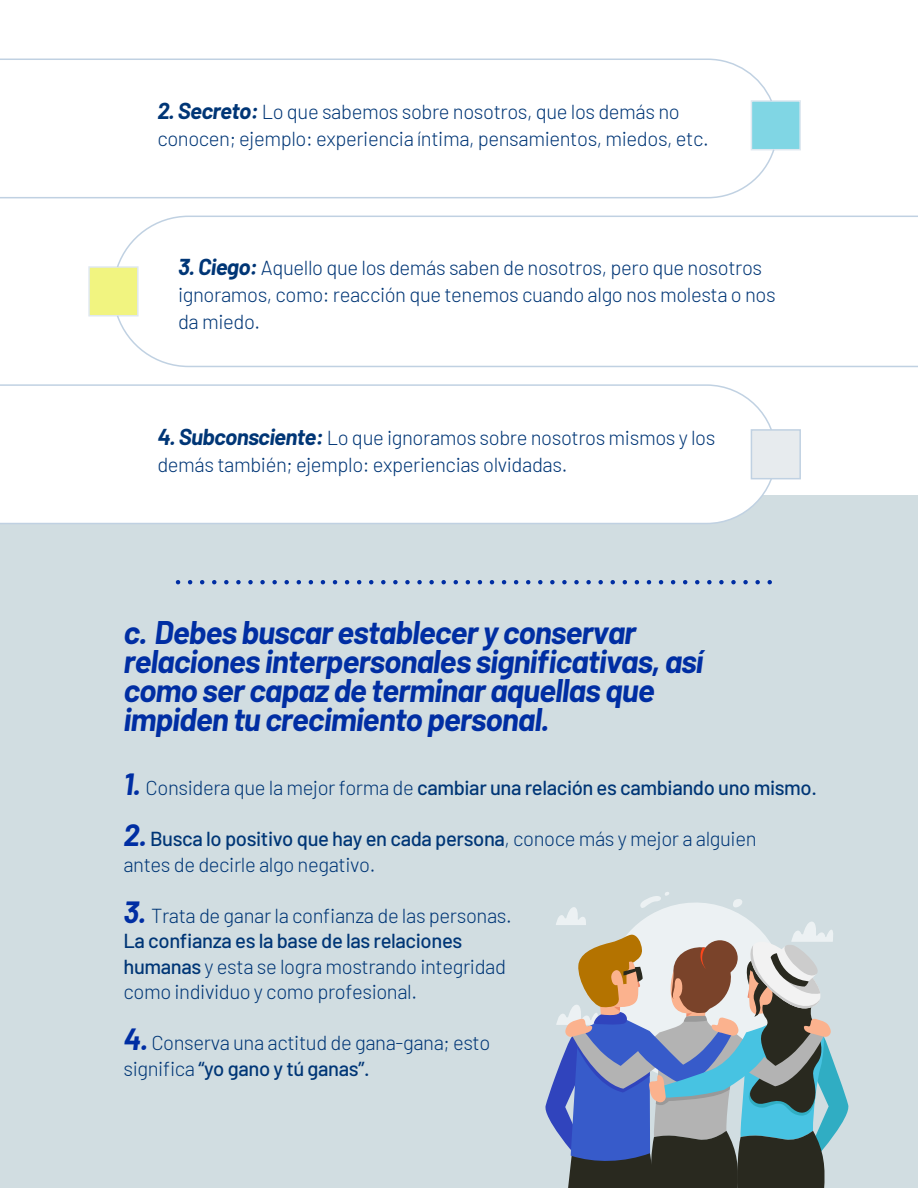
<style>
.page{position:relative;width:918px;height:1188px;background:#fff}
.page>*{position:absolute;margin:0;border:0;box-sizing:border-box;transform-origin:0 0}
.t1{font:italic 700 31.95px/29px "Barlow";letter-spacing:-.03em;color:#002ea3}
.t2{font:300 20.25px/25.5px "Barlow";letter-spacing:-.02em;color:#003676}
.t3{font:500 20.25px "Barlow";letter-spacing:-.02em;color:#003676}
.s1{font-weight:700;font-style:italic;font-size:22.5px}
.s2{font-weight:700;font-style:italic;font-size:30px;color:#002ea3}
.s3{font-weight:300}
.s4{font-weight:500}
</style>
<div class="page">
<div style="left:0;top:495px;width:918px;height:693px;background:#d1dde1"></div>
<svg style="left:117px;top:215px;width:801px;height:153px"></svg>
<svg style="left:0;top:58px;width:776px;height:141px"></svg>
<svg style="left:178px;top:580px;width:594px;height:4px"></svg>
<svg style="left:0;top:384px;width:777px;height:140px"></svg>
<div style="left:751px;top:100px;width:50px;height:50px;background:#80d6e4;border:2px solid #c0d1e2"></div>
<div style="left:751px;top:429px;width:50px;height:50px;background:#e7ebee;border:2px solid #c0d1e2"></div>
<div style="left:88px;top:266px;width:51px;height:51px;background:#f1f480;border:2px solid #c0d1e2"></div>
<svg style="left:545px;top:892px;width:304px;height:296px"></svg>
<p class="t2" style="left:157px;top:97px;width:553px;line-height:27px"><span class="s1">2. Secreto:</span> Lo que sabemos sobre nosotros, que los demás no conocen; ejemplo: experiencia íntima, pensamientos, miedos, etc.</p>
<p class="t2" style="left:178px;top:252px;width:599px;line-height:27px"><span class="s1">3. Ciego:</span> Aquello que los demás saben de nosotros, pero que nosotros ignoramos, como: reacción que tenemos cuando algo nos molesta o nos da miedo.</p>
<p class="t2" style="left:157px;top:423px;width:560px;line-height:27px"><span class="s1">4. Subconsciente:</span> Lo que ignoramos sobre nosotros mismos y los demás también; ejemplo: experiencias olvidadas.</p>
<h1 class="t1" style="left:123px;top:615px;width:581px">c. Debes buscar establecer y conservar relaciones interpersonales significativas, así como ser capaz de terminar aquellas que impiden tu crecimiento personal.</h1>
<p class="t3" style="left:123px;top:773px;width:695px"><span class="s2">1.</span> <span class="s3">Considera que la mejor forma de</span> cambiar una relación es cambiando uno mismo.</p>
<p class="t2" style="left:123px;top:825px;width:635px"><span class="s2">2.</span> <span class="s4">Busca lo positivo que hay en cada persona</span>, conoce más y mejor a alguien antes de decirle algo negativo.</p>
<p class="t2" style="left:123px;top:901px;width:390px"><span class="s2">3.</span> Trata de ganar la confianza de las personas.<br><span class="s4">La confianza es la base de las relaciones humanas</span> y esta se logra mostrando integridad como individuo y como profesional.</p>
<p class="t2" style="left:123px;top:1029px;width:368px"><span class="s2">4.</span> Conserva una actitud de gana-gana; esto significa <span class="s4">“yo gano y tú ganas”.</span></p>
</div>
